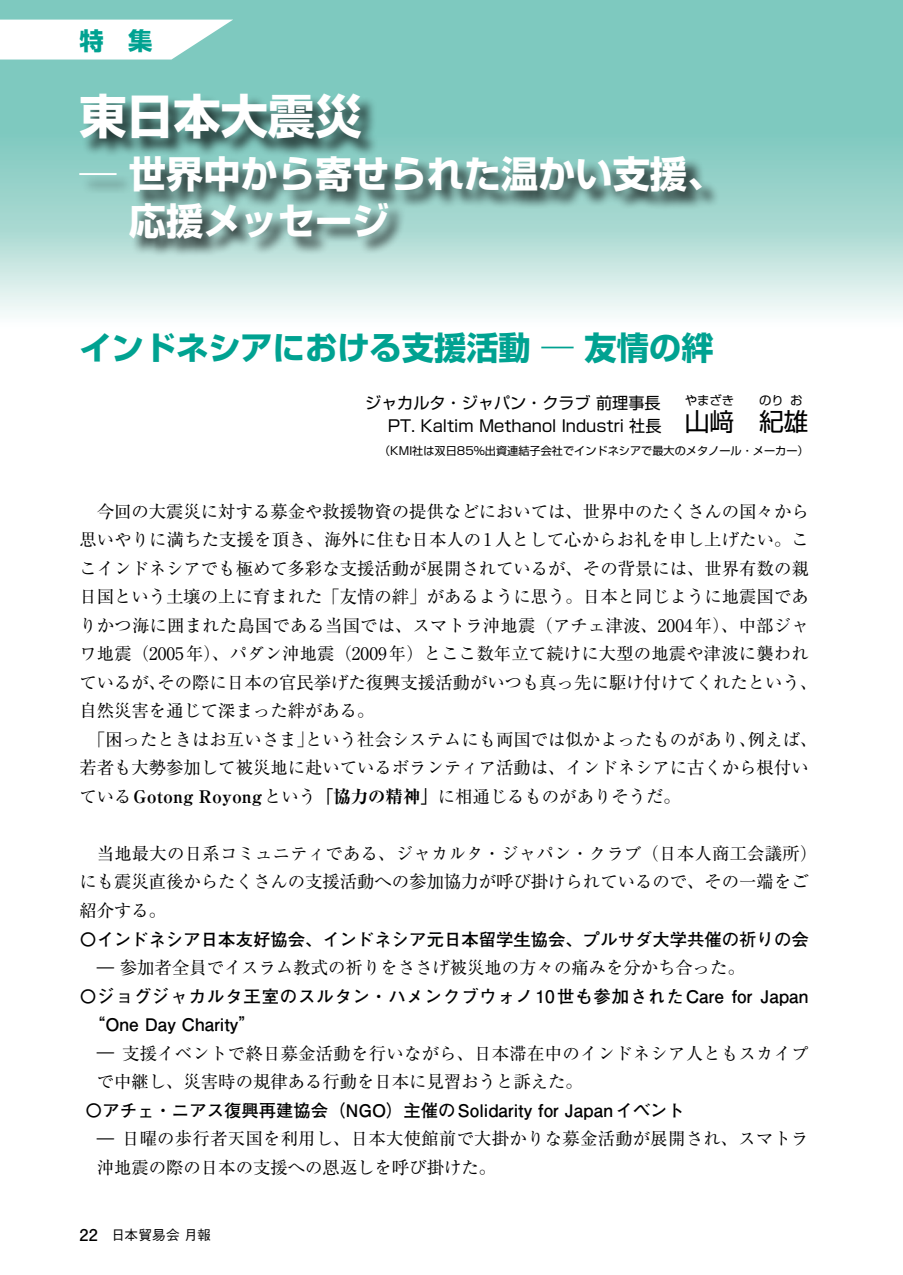
<style>
.page{position:relative;width:903px;height:1275px;background:#fff}
.page>*{position:absolute;margin:0;border:0;box-sizing:border-box;transform-origin:0 0}
.t1{font:700 47.07px "Shin Go Pro";color:#fff}
.t2{font:700 37.27px/47.1px "Shin Go Pro";color:#fff}
.t3{font:700 32.2px "Shin Go Pro";color:#00a291}
.t4{font:24.85px "Shin Go Pro";color:#000}
.t5{font:700 24.32px "Shin Go Pro";color:#00a291}
.t6{font:17.32px/28.5px "Ryumin Pro";color:#000}
.t7{font:700 17.32px "Futo Go B101 Pro";color:#000}
.t8{font:700 17.32px/28.5px "Futo Go B101 Pro";letter-spacing:.05em;color:#000}
.t9{font:16.1px/22.9px "Shin Go Pro";color:#000}
.t10{font:500 13.65px "Gothic BBB Pro";color:#000}
.t11{font:12.42px "Shin Go Pro";color:#000}
.t12{font:11.2px "Shin Go Pro";color:#000}
.s1{font-weight:300}
.s2{font-family:"Ryumin Pro";font-size:17.32px}
.s3{font-size:24.85px}
.s4{font-weight:700;font-stretch:expanded}
.s5{font-family:"Futo Go B101 Pro";font-weight:700}
.s6{font-family:"Futo Go B101 Pro";font-weight:700;font-size:16.1px}
</style>
<div class="page">
<svg style="left:0;top:0;width:903px;height:315px;background:#8ecfc6"></svg>
<svg style="left:0;top:20px;width:233px;height:40px"></svg>
<div style="left:80px;top:94px;width:768px;height:214px;background:#000;opacity:.75"></div>
<h3 class="t5" style="left:79px;top:21px;width:74px">特　集</h3>
<h1 class="t1" style="left:79px;top:79px;width:284px">東日本大震災</h1>
<h2 class="t2" style="left:79px;top:146px;width:646px"><span class="s1">—</span> 世界中から寄せられた温かい支援、　 応援メッセージ</h2>
<h3 class="t3" style="left:79px;top:322px;width:636px">インドネシアにおける支援活動 <span class="s1">—</span> 友情の絆</h3>
<p class="t9" style="left:388px;top:390px;width:422px;text-indent:-23px">ジャカルタ・ジャパン・クラブ 前理事長　　 　　　　<sup>　　　<br></sup>PT. Kaltim Methanol Industri 社長<span class="s2">　</span> <span class="s3">山</span></p>
<p class="t11" style="left:685px;top:390px;width:51px">やまざき</p>
<h3 class="t4" style="left:709px;top:401px;width:26px">㟢</h3>
<h3 class="t4" style="left:759px;top:401px;width:51px">紀雄</h3>
<p class="t11" style="left:759px;top:390px;width:26px">のり</p>
<p class="t11" style="left:790px;top:390px;width:14px">お</p>
<p class="t12" style="left:379px;top:442px;width:431px">（KMI社は双日85％出資連結子会社でインドネシアで最大のメタノール・メーカー）</p>
<p class="t6" style="left:97px;top:496px;width:713px">今回の大震災に対する募金や救援物資の提供などにおいては、世界中のたくさんの国々から</p>
<p class="t6" style="left:79px;top:524px;width:731px">思いやりに満ちた支援を頂き、海外に住む日本人の1人として心からお礼を申し上げたい。こ</p>
<p class="t6" style="left:79px;top:553px;width:731px">こインドネシアでも極めて多彩な支援活動が展開されているが、その背景には、世界有数の親</p>
<p class="t6" style="left:79px;top:581px;width:731px">日国という土壌の上に育まれた「友情の絆」があるように思う。日本と同じように地震国であ</p>
<p class="t6" style="left:79px;top:610px;width:731px">りかつ海に囲まれた島国である当国では、スマトラ沖地震（アチェ津波、2004年）、中部ジャ</p>
<p class="t6" style="left:79px;top:638px;width:731px">ワ地震（2005年）、パダン沖地震（2009年）とここ数年立て続けに大型の地震や津波に襲われ</p>
<p class="t6" style="left:79px;top:667px;width:739px">ているが、その際に日本の官民挙げた復興支援活動がいつも真っ先に駆け付けてくれたという、</p>
<p class="t6" style="left:79px;top:695px;width:297px">自然災害を通じて深まった絆がある。</p>
<p class="t6" style="left:88px;top:724px;width:731px">「困ったときはお互いさま」という社会システムにも両国では似かよったものがあり、例えば、</p>
<p class="t6" style="left:79px;top:752px;width:731px">若者も大勢参加して被災地に赴いているボランティア活動は、インドネシアに古くから根付い</p>
<p class="t6" style="left:79px;top:781px;width:603px">ている<span class="s4">Gotong Royong</span>という<span class="s5">「</span><span class="s4">協力の精神</span><span class="s5">」</span>に相通じるものがありそうだ。</p>
<p class="t6" style="left:79px;top:838px;width:739px;text-indent:17px">当地最大の日系コミュニティである、ジャカルタ・ジャパン・クラブ（日本人商工会議所）にも震災直後からたくさんの支援活動への参加協力が呼び掛けられているので、その一端をご紹介する。</p>
<p class="t7" style="left:79px;top:925px;width:731px">〇インドネシア日本友好協会、インドネシア元日本留学生協会、プルサダ大学共催の祈りの会</p>
<p class="t6" style="left:97px;top:952px;width:650px">— 参加者全員でイスラム教式の祈りをささげ被災地の方々の痛みを分かち合った。</p>
<p class="t8" style="left:88px;top:979px;width:722px;text-indent:-9px">〇ジョグジャカルタ王室のスルタン・ハメンクブウォノ10世も参加されたCare for Japan “One Day Charity”</p>
<p class="t6" style="left:97px;top:1038px;width:714px">— 支援イベントで終日募金活動を行いながら、日本滞在中のインドネシア人ともスカイプで中継し、災害時の規律ある行動を日本に見習おうと訴えた。</p>
<p class="t7" style="left:85px;top:1096px;width:601px">〇アチェ・ニアス復興再建協会（NGO）主催のSolidarity for Japanイベント</p>
<p class="t6" style="left:97px;top:1123px;width:713px">— 日曜の歩行者天国を利用し、日本大使館前で大掛かりな募金活動が展開され、スマトラ沖地震の際の日本の支援への恩返しを呼び掛けた。</p>
<p class="t10" style="left:79px;top:1224px;width:133px"><span class="s6">22</span>　日本貿易会 月報</p>
</div>
